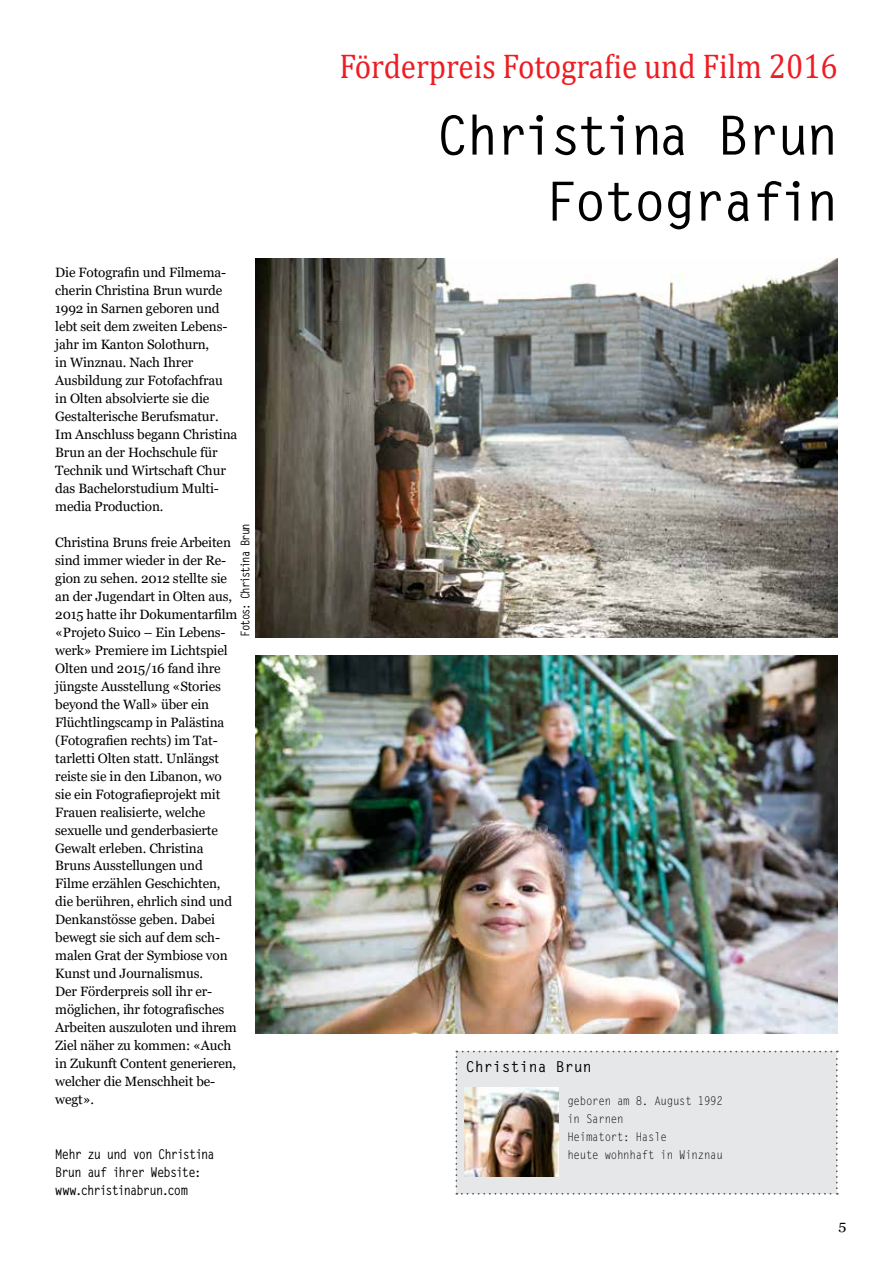
<style>
.page{position:relative;width:893px;height:1263px;background:#fff}
.page>*{position:absolute;margin:0;border:0;box-sizing:border-box;transform-origin:0 0}
.t1{font:700 54px/66px "Letter Gothic Std";letter-spacing:-.05em;color:#000;text-align:right}
.t2{font:34.5px "Cambria";color:#ed1d24;scale:.9 1}
.t3{font:700 15px "Letter Gothic Std";color:#000}
.t4{font:13.5px/18px "Georgia";letter-spacing:-.01em;color:#000}
.t5{font:700 13.5px/18px "Letter Gothic Std";letter-spacing:-.075em;color:#000;scale:.9 1}
.t6{font:13.5px "Georgia";letter-spacing:-.01em;color:#000;scale:1.11 1}
.t7{font:12px/18px "Letter Gothic Std";letter-spacing:-.025em;color:#000;scale:.9 1}
.t8{font:700 12px "Letter Gothic Std";letter-spacing:-.095em;color:#000;scale:.9 1}
</style>
<div class="page">
<div style="left:455px;top:1051px;width:383px;height:144px;background:#e6e7e8"></div>
<img style="left:464px;top:1087px;width:95px;height:90px">
<img style="left:255px;top:259px;width:583px;height:378px">
<img style="left:255px;top:655px;width:583px;height:378px">
<p class="t4" style="left:55px;top:263px;width:184px">Die Fotografin und Filmema&shy;cherin Christina Brun wurde<br>1992 in Sarnen geboren und lebt seit dem zweiten Lebens&shy;jahr im Kanton Solothurn,<br>in Winznau. Nach Ihrer<br>Ausbildung zur Fotofachfrau in Olten absolvierte sie die<br>Gestalterische Berufsmatur.<br>Im Anschluss begann Christina<br>Brun an der Hochschule für<br>Technik und Wirtschaft Chur das Bachelorstudium Multi&shy;media Production.</p>
<p class="t4" style="left:55px;top:533px;width:184px">Christina Bruns freie Arbeiten sind immer wieder in der Re&shy;gion zu sehen. 2012 stellte sie an der Jugendart in Olten aus,<br>2015 hatte ihr Dokumentarfilm «Projeto Suico – Ein Lebens&shy;werk» Premiere im Lichtspiel<br>Olten und 2015/16 fand ihre jüngste Ausstellung «Stories beyond the Wall» über ein<br>Flüchtlingscamp in Palästina (Fotografien rechts) im Tat&shy;tarletti Olten statt. Unlängst reiste sie in den Libanon, wo sie ein Fotografieprojekt mit<br>Frauen realisierte, welche sexuelle und genderbasierte<br>Gewalt erleben. Christina<br>Bruns Ausstellungen und<br>Filme erzählen Geschichten, die berühren, ehrlich sind und<br>Denkanstösse geben. Dabei bewegt sie sich auf dem sch&shy;malen Grat der Symbiose von<br>Kunst und Journalismus.<br>Der Förderpreis soll ihr er&shy;möglichen, ihr fotografisches<br>Arbeiten auszuloten und ihrem<br>Ziel näher zu kommen: «Auch in Zukunft Content generieren, welcher die Menschheit be&shy;wegt».</p>
<p class="t8" style="left:238px;top:636px;width:127px;rotate:-90deg">Fotos: Christina Brun</p>
<p class="t5" style="left:55px;top:1145px;width:179px">Mehr zu und von Christina<br>Brun auf ihrer Website: www.christinabrun.com</p>
<h2 class="t2" style="left:339px;top:46px;width:555px">Förderpreis Fotografie und Film 2016</h2>
<h1 class="t1" style="left:436px;top:103px;width:404px">Christina Brun<br>Fotografin</h1>
<p class="t3" style="left:466px;top:1057px;width:127px">Christina Brun</p>
<p class="t7" style="left:567px;top:1092px;width:174px">geboren am 8. August 1992 in Sarnen<br>Heimatort: Hasle<br>heute wohnhaft in Winznau</p>
<p class="t6" style="left:838px;top:1217px;width:9px">5</p>
</div>
